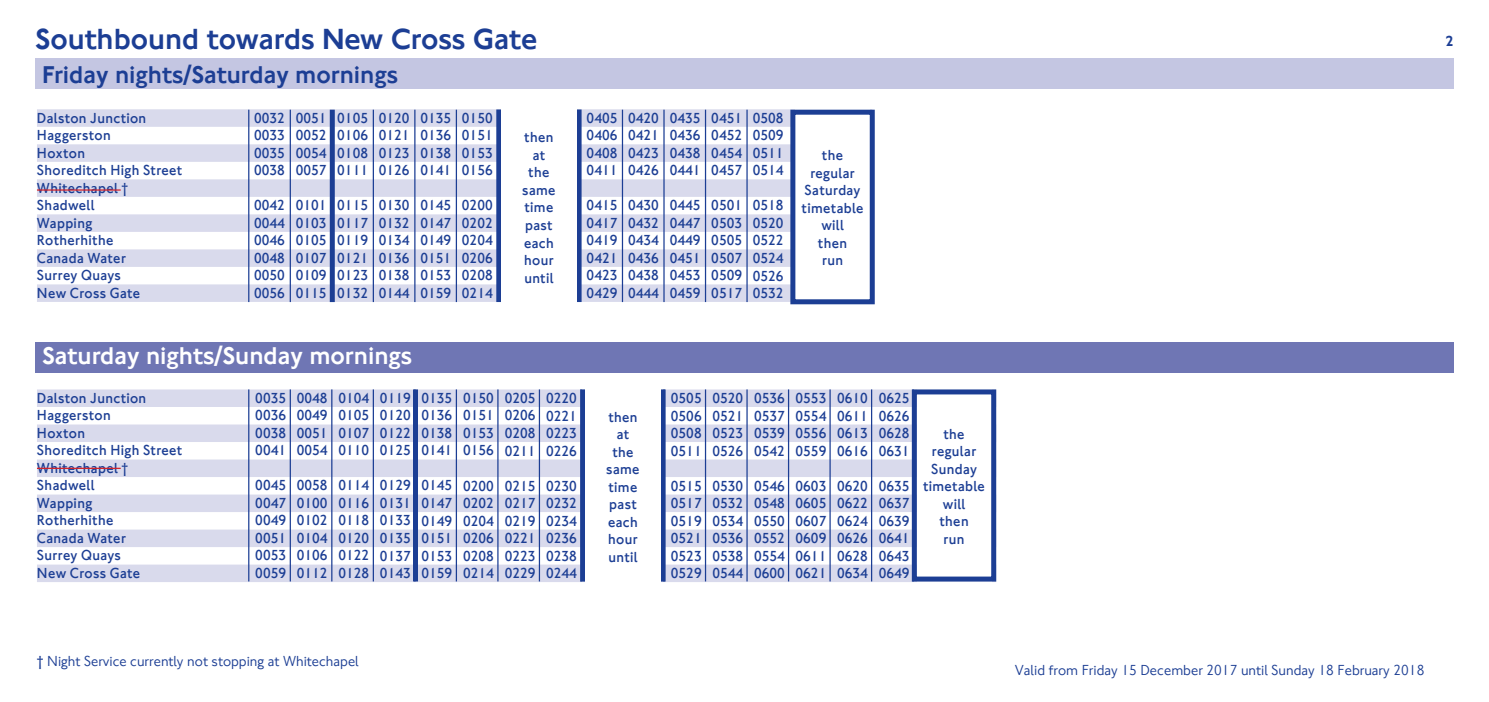
<style>
.page{position:relative;width:1489px;height:702px;background:#fff}
.page>*{position:absolute;margin:0;border:0;box-sizing:border-box;transform-origin:0 0}
.t1{font:500 30px "NJ Font";color:#1c3e94}
.t2{font:500 25px "NJ Font";color:#1c3e94}
.t3{font:500 25px "NJ Font";color:#fff}
.t4{font:700 15px/17.5px "NJ Font";color:#1c3e94;text-align:justify}
.t5{font:700 15px/17.5px "NJ Font";letter-spacing:.025em;color:#1c3e94;text-align:center}
.t6{font:15px "NJ Font";color:#1c3e94}
.t7{font:500 15px "NJ Font";color:#1c3e94}
.s1{font-weight:700}
</style>
<div class="page">
<div style="left:35px;top:58px;width:1418px;height:31px;background:#c4c6e2"></div>
<div style="left:37px;top:109px;width:835px;height:18px;background:#d9daec"></div>
<div style="left:37px;top:144px;width:835px;height:18px;background:#d9daec"></div>
<div style="left:37px;top:179px;width:835px;height:18px;background:#d9daec"></div>
<div style="left:37px;top:214px;width:835px;height:18px;background:#d9daec"></div>
<div style="left:37px;top:249px;width:835px;height:18px;background:#d9daec"></div>
<div style="left:37px;top:284px;width:835px;height:18px;background:#d9daec"></div>
<hr style="left:248px;top:110px;width:1px;height:192px;background:#1c3e94">
<hr style="left:290px;top:110px;width:1px;height:192px;background:#1c3e94">
<hr style="left:373px;top:110px;width:1px;height:192px;background:#1c3e94">
<hr style="left:414px;top:110px;width:1px;height:192px;background:#1c3e94">
<hr style="left:456px;top:110px;width:1px;height:192px;background:#1c3e94">
<hr style="left:622px;top:110px;width:1px;height:192px;background:#1c3e94">
<hr style="left:663px;top:110px;width:1px;height:192px;background:#1c3e94">
<hr style="left:705px;top:110px;width:1px;height:192px;background:#1c3e94">
<hr style="left:746px;top:110px;width:1px;height:192px;background:#1c3e94">
<div style="left:795px;top:109px;width:74px;height:198px;background:#fff"></div>
<div style="left:790px;top:110px;width:84px;height:194px;border:5px solid #1c3e94"></div>
<div style="left:330px;top:110px;width:5px;height:192px;background:#1c3e94"></div>
<div style="left:576px;top:109px;width:5px;height:193px;background:#1c3e94"></div>
<div style="left:496px;top:109px;width:5px;height:193px;background:#1c3e94"></div>
<div style="left:501px;top:108px;width:75px;height:199px;background:#fff"></div>
<hr style="left:37px;top:189px;width:84px;height:2px;background:#d2232a">
<div style="left:35px;top:342px;width:1418px;height:31px;background:#6f76b4"></div>
<div style="left:37px;top:389px;width:959px;height:18px;background:#d9daec"></div>
<div style="left:37px;top:424px;width:959px;height:18px;background:#d9daec"></div>
<div style="left:37px;top:459px;width:959px;height:18px;background:#d9daec"></div>
<div style="left:37px;top:494px;width:959px;height:18px;background:#d9daec"></div>
<div style="left:37px;top:529px;width:959px;height:18px;background:#d9daec"></div>
<div style="left:37px;top:564px;width:959px;height:18px;background:#d9daec"></div>
<hr style="left:248px;top:389px;width:1px;height:192px;background:#1c3e94">
<hr style="left:290px;top:389px;width:1px;height:192px;background:#1c3e94">
<hr style="left:331px;top:389px;width:1px;height:192px;background:#1c3e94">
<hr style="left:373px;top:389px;width:1px;height:192px;background:#1c3e94">
<hr style="left:456px;top:389px;width:1px;height:192px;background:#1c3e94">
<hr style="left:497px;top:389px;width:1px;height:192px;background:#1c3e94">
<hr style="left:539px;top:389px;width:1px;height:192px;background:#1c3e94">
<hr style="left:705px;top:389px;width:1px;height:192px;background:#1c3e94">
<hr style="left:746px;top:389px;width:1px;height:192px;background:#1c3e94">
<hr style="left:788px;top:389px;width:1px;height:192px;background:#1c3e94">
<hr style="left:829px;top:389px;width:1px;height:192px;background:#1c3e94">
<hr style="left:871px;top:389px;width:1px;height:192px;background:#1c3e94">
<div style="left:413px;top:389px;width:5px;height:192px;background:#1c3e94"></div>
<div style="left:660px;top:389px;width:5px;height:192px;background:#1c3e94"></div>
<div style="left:580px;top:389px;width:5px;height:192px;background:#1c3e94"></div>
<div style="left:585px;top:387px;width:75px;height:199px;background:#fff"></div>
<div style="left:916px;top:388px;width:75px;height:196px;background:#fff"></div>
<div style="left:911px;top:389px;width:85px;height:192px;border:5px solid #1c3e94"></div>
<hr style="left:37px;top:467px;width:84px;height:2px;background:#d2232a">
<h1 class="t1" style="left:35px;top:21px;width:503px">Southbound towards New Cross Gate</h1>
<h2 class="t2" style="left:43px;top:59px;width:357px">Friday nights/Saturday mornings</h2>
<p class="t5" style="left:37px;top:109px;width:147px;text-align:left">Dalston Junction<br>Haggerston<br>Hoxton<br>Shoreditch High Street<br>Whitechapel †<br>Shadwell<br>Wapping<br>Rotherhithe<br>Canada Water<br>Surrey Quays<br>New Cross Gate</p>
<p class="t4" style="left:254px;top:109px;width:32px">0032<br>0033<br>0035<br>0038</p>
<p class="t4" style="left:254px;top:197px;width:32px">0042<br>0044<br>0046<br>0048<br>0050<br>0056</p>
<p class="t4" style="left:296px;top:109px;width:32px">0051<br>0052<br>0054<br>0057</p>
<p class="t4" style="left:296px;top:197px;width:32px">0101<br>0103<br>0105<br>0107<br>0109<br>0115</p>
<p class="t4" style="left:337px;top:109px;width:32px">0105<br>0106<br>0108<br>0111</p>
<p class="t4" style="left:337px;top:197px;width:32px">0115<br>0117<br>0119<br>0121<br>0123<br>0132</p>
<p class="t4" style="left:379px;top:109px;width:32px">0120<br>0121<br>0123<br>0126</p>
<p class="t4" style="left:379px;top:197px;width:32px">0130<br>0132<br>0134<br>0136<br>0138<br>0144</p>
<p class="t4" style="left:420px;top:109px;width:32px">0135<br>0136<br>0138<br>0141</p>
<p class="t4" style="left:420px;top:197px;width:32px">0145<br>0147<br>0149<br>0151<br>0153<br>0159</p>
<p class="t4" style="left:462px;top:109px;width:32px">0150<br>0151<br>0153<br>0156</p>
<p class="t4" style="left:462px;top:197px;width:32px">0200<br>0202<br>0204<br>0206<br>0208<br>0214</p>
<p class="t5" style="left:522px;top:129px;width:35px">then at the same time past each hour until</p>
<p class="t4" style="left:586px;top:109px;width:32px">0405<br>0406<br>0408<br>0411</p>
<p class="t4" style="left:586px;top:197px;width:32px">0415<br>0417<br>0419<br>0421<br>0423<br>0429</p>
<p class="t4" style="left:628px;top:109px;width:32px">0420<br>0421<br>0423<br>0426</p>
<p class="t4" style="left:628px;top:197px;width:32px">0430<br>0432<br>0434<br>0436<br>0438<br>0444</p>
<p class="t4" style="left:669px;top:109px;width:32px">0435<br>0436<br>0438<br>0441</p>
<p class="t4" style="left:669px;top:197px;width:32px">0445<br>0447<br>0449<br>0451<br>0453<br>0459</p>
<p class="t4" style="left:711px;top:109px;width:32px">0451<br>0452<br>0454<br>0457</p>
<p class="t4" style="left:711px;top:197px;width:32px">0501<br>0503<br>0505<br>0507<br>0509<br>0517</p>
<p class="t4" style="left:752px;top:110px;width:32px">0508<br>0509<br>0511<br>0514</p>
<p class="t4" style="left:752px;top:197px;width:32px">0518<br>0520<br>0522<br>0524<br>0526<br>0532</p>
<p class="t5" style="left:801px;top:147px;width:63px">the regular<br>Saturday timetable will<br>then<br>run</p>
<h2 class="t3" style="left:43px;top:341px;width:371px">Saturday nights/Sunday mornings</h2>
<p class="t5" style="left:37px;top:389px;width:147px;text-align:left">Dalston Junction<br>Haggerston<br>Hoxton<br>Shoreditch High Street<br>Whitechapel †<br>Shadwell<br>Wapping<br>Rotherhithe<br>Canada Water<br>Surrey Quays<br>New Cross Gate</p>
<p class="t4" style="left:255px;top:389px;width:32px">0035<br>0036<br>0038<br>0041</p>
<p class="t4" style="left:297px;top:389px;width:32px">0048<br>0049<br>0051<br>0054</p>
<p class="t4" style="left:297px;top:477px;width:32px">0058<br>0100<br>0102<br>0104<br>0106<br>0112</p>
<p class="t4" style="left:338px;top:389px;width:32px">0104<br>0105<br>0107<br>0110</p>
<p class="t4" style="left:338px;top:477px;width:32px">0114<br>0116<br>0118<br>0120<br>0122<br>0128</p>
<p class="t4" style="left:380px;top:389px;width:32px">0119<br>0120<br>0122<br>0125</p>
<p class="t4" style="left:380px;top:477px;width:32px">0129<br>0131<br>0133<br>0135<br>0137<br>0143</p>
<p class="t4" style="left:255px;top:477px;width:32px">0045<br>0047<br>0049<br>0051<br>0053<br>0059</p>
<p class="t4" style="left:421px;top:389px;width:32px">0135<br>0136<br>0138<br>0141</p>
<p class="t4" style="left:421px;top:477px;width:32px">0145<br>0147<br>0149<br>0151<br>0153<br>0159</p>
<p class="t4" style="left:463px;top:389px;width:32px">0150<br>0151<br>0153<br>0156</p>
<p class="t4" style="left:463px;top:477px;width:32px">0200<br>0202<br>0204<br>0206<br>0208<br>0214</p>
<p class="t4" style="left:504px;top:389px;width:32px">0205<br>0206<br>0208<br>0211</p>
<p class="t4" style="left:504px;top:477px;width:32px">0215<br>0217<br>0219<br>0221<br>0223<br>0229</p>
<p class="t4" style="left:546px;top:389px;width:32px">0220<br>0221<br>0223<br>0226</p>
<p class="t4" style="left:546px;top:477px;width:32px">0230<br>0232<br>0234<br>0236<br>0238<br>0244</p>
<p class="t5" style="left:606px;top:408px;width:35px">then at the same time past each hour until</p>
<p class="t4" style="left:671px;top:390px;width:32px">0505<br>0506<br>0508<br>0511</p>
<p class="t4" style="left:671px;top:477px;width:32px">0515<br>0517<br>0519<br>0521<br>0523<br>0529</p>
<p class="t4" style="left:712px;top:390px;width:32px">0520<br>0521<br>0523<br>0526</p>
<p class="t4" style="left:712px;top:477px;width:32px">0530<br>0532<br>0534<br>0536<br>0538<br>0544</p>
<p class="t4" style="left:754px;top:390px;width:32px">0536<br>0537<br>0539<br>0542</p>
<p class="t4" style="left:754px;top:477px;width:32px">0546<br>0548<br>0550<br>0552<br>0554<br>0600</p>
<p class="t4" style="left:795px;top:390px;width:32px">0553<br>0554<br>0556<br>0559</p>
<p class="t4" style="left:795px;top:477px;width:32px">0603<br>0605<br>0607<br>0609<br>0611<br>0621</p>
<p class="t4" style="left:837px;top:390px;width:32px">0610<br>0611<br>0613<br>0616</p>
<p class="t4" style="left:837px;top:477px;width:32px">0620<br>0622<br>0624<br>0626<br>0628<br>0634</p>
<p class="t4" style="left:878px;top:390px;width:32px">0625<br>0626<br>0628<br>0631</p>
<p class="t4" style="left:878px;top:477px;width:32px">0635<br>0637<br>0639<br>0641<br>0643<br>0649</p>
<p class="t5" style="left:923px;top:425px;width:63px">the regular<br>Sunday timetable will<br>then<br>run</p>
<p class="t7" style="left:1445px;top:32px;width:10px">2</p>
<p class="t6" style="left:37px;top:652px;width:323px"><span class="s1">†</span> Night Service currently not stopping at Whitechapel</p>
<p class="t6" style="left:1014px;top:660px;width:411px">Valid from Friday 15 December 2017 until Sunday 18 February 2018</p>
</div>
